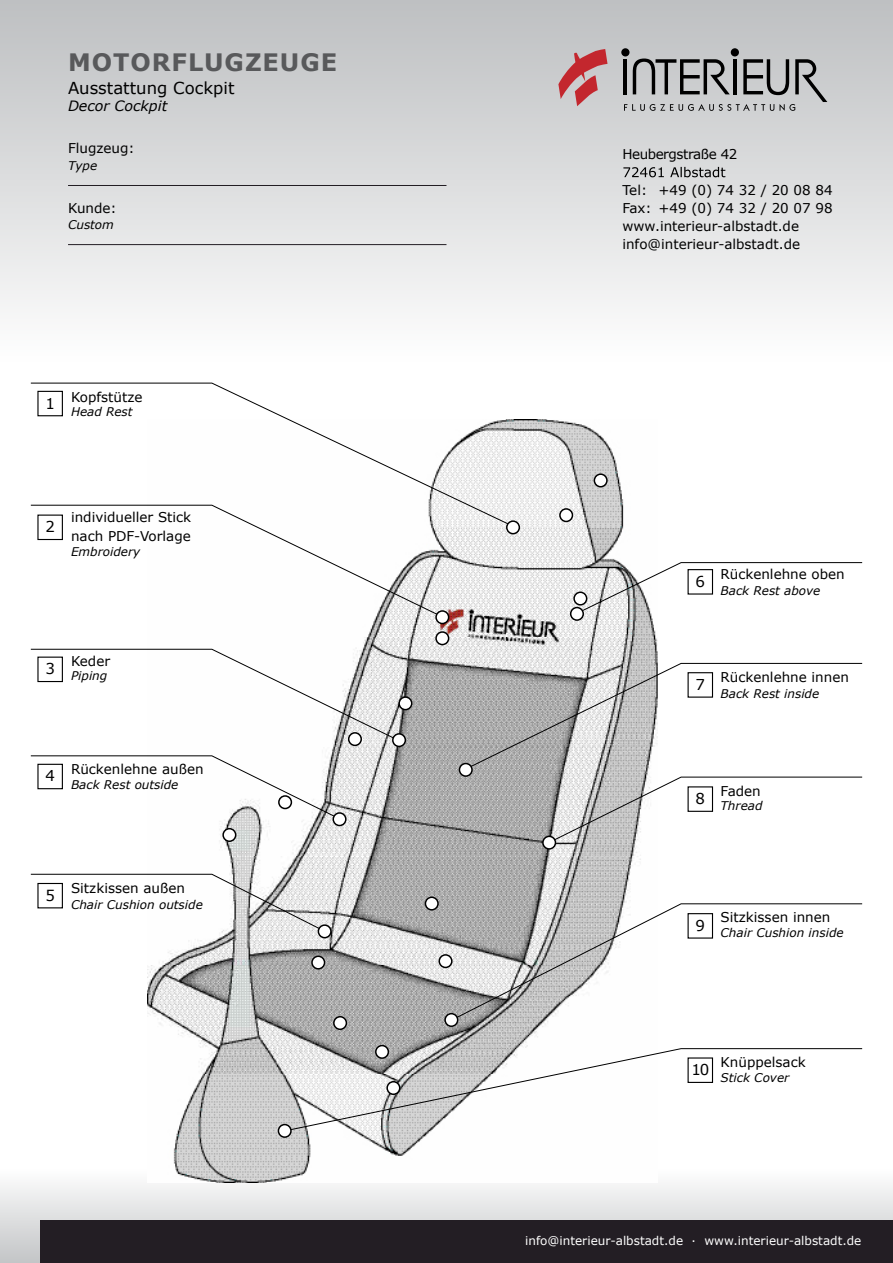
<style>
.page{position:relative;width:893px;height:1263px;background:#fff}
.page>*{position:absolute;margin:0;border:0;box-sizing:border-box;transform-origin:0 0}
.t1{font:700 24px "Verdana";letter-spacing:.04em;color:#58595b}
.t2{font:16.5px "Verdana";color:#000}
.t3{font:15px "Verdana";color:#000}
.t4{font:italic 14.25px "Verdana";color:#000}
.t5{font:13.5px/18px "Verdana";color:#000}
.t6{font:13.5px "Verdana";letter-spacing:-.035em;color:#000}
.t7{font:italic 12px "Verdana";color:#000}
.t8{font:12px "Verdana";color:#fff}
</style>
<div class="page">
<div style="left:0;top:1168px;width:893px;height:95px;background:linear-gradient(to bottom,#fff,#b8babc)"></div>
<div style="left:0;top:0;width:893px;height:365px;background:linear-gradient(to bottom,#bdbfc0,#fefefe)"></div>
<div style="left:41px;top:1220px;width:852px;height:43px;background:#231e24"></div>
<div style="left:731px;top:48px;width:8px;height:8px;background:#000;border-radius:50%"></div>
<div style="left:621px;top:48px;width:8px;height:8px;background:#000;border-radius:50%"></div>
<svg style="left:624px;top:59px;width:203px;height:52px;background:#9c9d9e"></svg>
<svg style="left:558px;top:49px;width:49px;height:57px;background:#c7878b"></svg>
<hr style="left:68px;top:185px;width:378px;height:1px;background:#231e24">
<hr style="left:68px;top:244px;width:378px;height:1px;background:#231e24">
<img style="left:147px;top:420px;width:510px;height:762px">
<svg style="left:30px;top:648px;width:370px;height:93px"></svg>
<svg style="left:30px;top:755px;width:311px;height:65px"></svg>
<svg style="left:38px;top:528px;width:406px;height:90px"></svg>
<svg style="left:30px;top:873px;width:297px;height:60px"></svg>
<svg style="left:30px;top:382px;width:487px;height:146px"></svg>
<svg style="left:465px;top:663px;width:398px;height:107px"></svg>
<svg style="left:548px;top:776px;width:315px;height:67px"></svg>
<svg style="left:575px;top:562px;width:288px;height:53px"></svg>
<svg style="left:450px;top:903px;width:413px;height:118px"></svg>
<svg style="left:283px;top:1048px;width:580px;height:84px"></svg>
<div style="left:507px;top:521px;width:12px;height:13px;background:#fff;border-radius:50%"></div>
<div style="left:506px;top:520px;width:14px;height:14px;border:2px solid #000;border-radius:50%"></div>
<div style="left:436px;top:611px;width:13px;height:12px;background:#fff;border-radius:50%"></div>
<div style="left:435px;top:610px;width:14px;height:14px;border:2px solid #000;border-radius:50%"></div>
<div style="left:393px;top:734px;width:12px;height:12px;background:#fff;border-radius:50%"></div>
<div style="left:392px;top:733px;width:14px;height:14px;border:2px solid #000;border-radius:50%"></div>
<div style="left:333px;top:813px;width:13px;height:12px;background:#fff;border-radius:50%"></div>
<div style="left:332px;top:812px;width:15px;height:14px;border:2px solid #000;border-radius:50%"></div>
<div style="left:318px;top:925px;width:13px;height:13px;background:#fff;border-radius:50%"></div>
<div style="left:318px;top:924px;width:14px;height:14px;border:2px solid #000;border-radius:50%"></div>
<div style="left:445px;top:1014px;width:13px;height:12px;background:#fff;border-radius:50%"></div>
<div style="left:444px;top:1013px;width:14px;height:14px;border:2px solid #000;border-radius:50%"></div>
<div style="left:278px;top:1124px;width:13px;height:13px;background:#fff;border-radius:50%"></div>
<div style="left:278px;top:1124px;width:14px;height:14px;border:2px solid #000;border-radius:50%"></div>
<div style="left:543px;top:836px;width:12px;height:13px;background:#fff;border-radius:50%"></div>
<div style="left:542px;top:836px;width:14px;height:14px;border:2px solid #000;border-radius:50%"></div>
<div style="left:459px;top:763px;width:13px;height:13px;background:#fff;border-radius:50%"></div>
<div style="left:459px;top:763px;width:14px;height:14px;border:2px solid #000;border-radius:50%"></div>
<div style="left:571px;top:607px;width:12px;height:13px;background:#fff;border-radius:50%"></div>
<div style="left:570px;top:607px;width:14px;height:14px;border:2px solid #000;border-radius:50%"></div>
<div style="left:37px;top:391px;width:26px;height:25px;border:1px solid #000"></div>
<div style="left:37px;top:514px;width:26px;height:26px;border:1px solid #000"></div>
<div style="left:37px;top:657px;width:26px;height:25px;border:1px solid #000"></div>
<div style="left:37px;top:764px;width:26px;height:25px;border:1px solid #000"></div>
<div style="left:37px;top:883px;width:26px;height:25px;border:1px solid #000"></div>
<div style="left:687px;top:569px;width:26px;height:26px;border:1px solid #000"></div>
<div style="left:687px;top:672px;width:26px;height:26px;border:1px solid #000"></div>
<div style="left:687px;top:786px;width:26px;height:26px;border:1px solid #000"></div>
<div style="left:687px;top:913px;width:26px;height:26px;border:1px solid #000"></div>
<div style="left:687px;top:1057px;width:26px;height:26px;border:1px solid #000"></div>
<div style="left:560px;top:509px;width:12px;height:12px;background:#fff;border-radius:50%"></div>
<div style="left:559px;top:508px;width:14px;height:14px;border:2px solid #000;border-radius:50%"></div>
<div style="left:399px;top:697px;width:13px;height:13px;background:#fff;border-radius:50%"></div>
<div style="left:398px;top:696px;width:14px;height:14px;border:2px solid #000;border-radius:50%"></div>
<div style="left:349px;top:733px;width:12px;height:12px;background:#fff;border-radius:50%"></div>
<div style="left:348px;top:732px;width:14px;height:14px;border:2px solid #000;border-radius:50%"></div>
<div style="left:279px;top:796px;width:12px;height:12px;background:#fff;border-radius:50%"></div>
<div style="left:278px;top:795px;width:14px;height:14px;border:2px solid #000;border-radius:50%"></div>
<div style="left:223px;top:829px;width:13px;height:12px;background:#fff;border-radius:50%"></div>
<div style="left:222px;top:828px;width:14px;height:14px;border:2px solid #000;border-radius:50%"></div>
<div style="left:436px;top:632px;width:13px;height:12px;background:#fff;border-radius:50%"></div>
<div style="left:435px;top:631px;width:14px;height:14px;border:2px solid #000;border-radius:50%"></div>
<div style="left:312px;top:956px;width:13px;height:13px;background:#fff;border-radius:50%"></div>
<div style="left:311px;top:955px;width:14px;height:14px;border:2px solid #000;border-radius:50%"></div>
<div style="left:425px;top:897px;width:13px;height:13px;background:#fff;border-radius:50%"></div>
<div style="left:425px;top:896px;width:14px;height:14px;border:2px solid #000;border-radius:50%"></div>
<div style="left:439px;top:955px;width:13px;height:12px;background:#fff;border-radius:50%"></div>
<div style="left:438px;top:954px;width:15px;height:14px;border:2px solid #000;border-radius:50%"></div>
<div style="left:334px;top:1017px;width:12px;height:12px;background:#fff;border-radius:50%"></div>
<div style="left:333px;top:1016px;width:14px;height:14px;border:2px solid #000;border-radius:50%"></div>
<div style="left:387px;top:1082px;width:13px;height:12px;background:#fff;border-radius:50%"></div>
<div style="left:386px;top:1081px;width:14px;height:14px;border:2px solid #000;border-radius:50%"></div>
<div style="left:376px;top:1045px;width:12px;height:13px;background:#fff;border-radius:50%"></div>
<div style="left:375px;top:1045px;width:14px;height:14px;border:2px solid #000;border-radius:50%"></div>
<svg style="left:623px;top:167px;width:102px;height:10px"></svg>
<div style="left:594px;top:474px;width:13px;height:13px;background:#fff;border-radius:50%"></div>
<div style="left:594px;top:473px;width:14px;height:14px;border:2px solid #000;border-radius:50%"></div>
<div style="left:574px;top:592px;width:13px;height:13px;background:#fff;border-radius:50%"></div>
<div style="left:573px;top:591px;width:14px;height:14px;border:2px solid #000;border-radius:50%"></div>
<h1 class="t1" style="left:68px;top:46px;width:271px">MOTORFLUGZEUGE</h1>
<p class="t2" style="left:68px;top:77px;width:168px">Ausstattung Cockpit</p>
<p class="t4" style="left:68px;top:96px;width:101px">Decor Cockpit</p>
<p class="t5" style="left:68px;top:139px;width:68px">Flugzeug:</p>
<p class="t7" style="left:68px;top:157px;width:31px">Type</p>
<p class="t5" style="left:68px;top:198px;width:50px">Kunde:</p>
<p class="t7" style="left:68px;top:216px;width:47px">Custom</p>
<p class="t3" style="left:45px;top:393px;width:11px">1</p>
<p class="t5" style="left:71px;top:388px;width:73px">Kopfstütze</p>
<p class="t7" style="left:71px;top:403px;width:63px">Head Rest</p>
<p class="t3" style="left:45px;top:516px;width:11px">2</p>
<p class="t5" style="left:71px;top:507px;width:122px;line-height:19.8px">individueller Stick nach PDF-Vorlage</p>
<p class="t7" style="left:71px;top:543px;width:71px">Embroidery</p>
<p class="t3" style="left:45px;top:658px;width:11px">3</p>
<p class="t5" style="left:71px;top:651px;width:41px">Keder</p>
<p class="t7" style="left:71px;top:667px;width:38px">Piping</p>
<p class="t3" style="left:45px;top:766px;width:11px">4</p>
<p class="t5" style="left:71px;top:760px;width:134px">Rückenlehne außen</p>
<p class="t7" style="left:71px;top:776px;width:109px">Back Rest outside</p>
<p class="t3" style="left:45px;top:885px;width:11px">5</p>
<p class="t5" style="left:71px;top:879px;width:116px">Sitzkissen außen</p>
<p class="t7" style="left:71px;top:896px;width:133px">Chair Cushion outside</p>
<p class="t6" style="left:622px;top:145px;width:117px">Heubergstraße 42</p>
<p class="t5" style="left:622px;top:181px;width:212px">Tel: +49 (0) 74 32 / 20 08 84<br>Fax: +49 (0) 74 32 / 20 07 98 www.interieur-albstadt.de info@interieur-albstadt.de</p>
<p class="t3" style="left:695px;top:571px;width:11px">6</p>
<p class="t5" style="left:720px;top:565px;width:126px">Rückenlehne oben</p>
<p class="t7" style="left:720px;top:582px;width:101px">Back Rest above</p>
<p class="t3" style="left:695px;top:674px;width:11px">7</p>
<p class="t5" style="left:720px;top:668px;width:130px">Rückenlehne innen</p>
<p class="t7" style="left:720px;top:686px;width:100px">Back Rest inside</p>
<p class="t3" style="left:695px;top:788px;width:11px">8</p>
<p class="t5" style="left:720px;top:782px;width:42px">Faden</p>
<p class="t7" style="left:720px;top:797px;width:43px">Thread</p>
<p class="t3" style="left:695px;top:915px;width:11px">9</p>
<p class="t5" style="left:720px;top:908px;width:111px">Sitzkissen innen</p>
<p class="t7" style="left:720px;top:924px;width:125px">Chair Cushion inside</p>
<p class="t3" style="left:691px;top:1059px;width:19px">10</p>
<p class="t5" style="left:720px;top:1053px;width:87px">Knüppelsack</p>
<p class="t7" style="left:720px;top:1069px;width:70px">Stick Cover</p>
<p class="t8" style="left:525px;top:1233px;width:338px">info@interieur-albstadt.de · www.interieur-albstadt.de</p>
</div>
